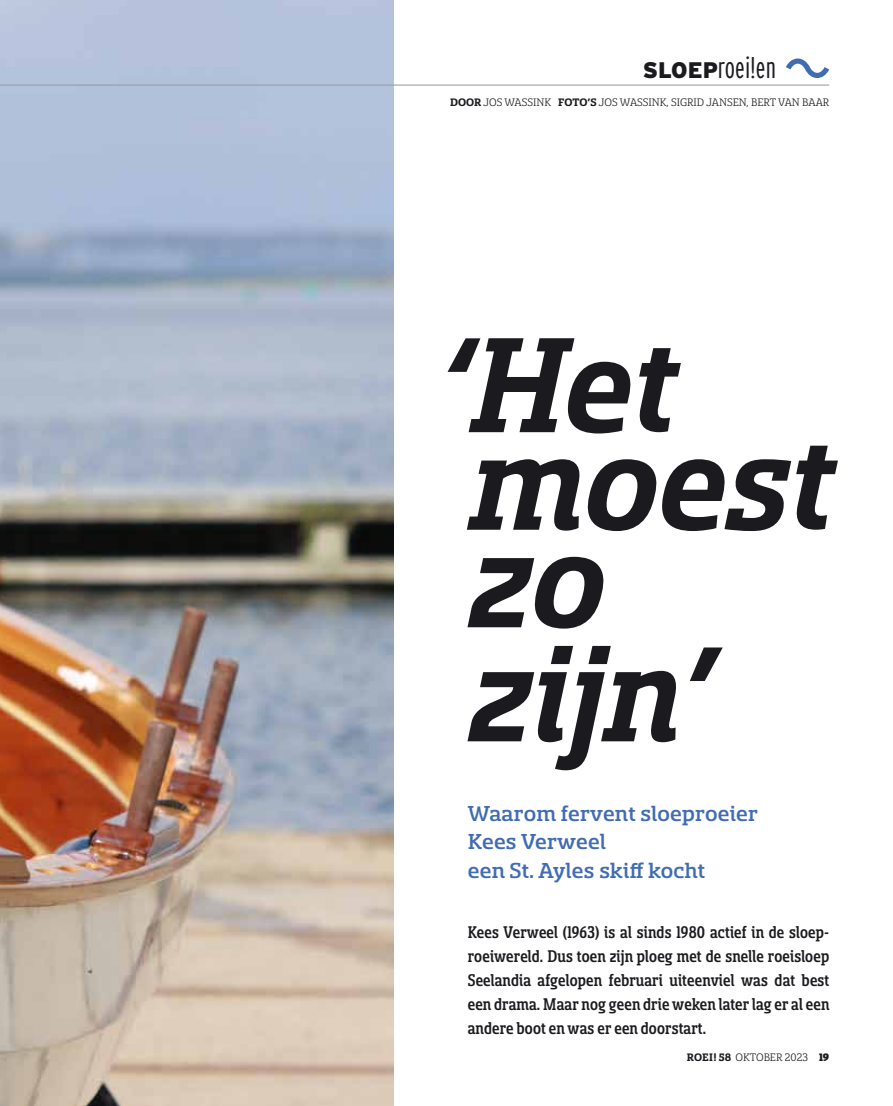
<style>
.page{position:relative;width:893px;height:1106px;background:#fff}
.page>*{position:absolute;margin:0;border:0;box-sizing:border-box;transform-origin:0 0}
.t1{font:150px/114px "Sancoale Slab Norm Bold Ital";color:#1b1b1f}
.t2{font:300 30px "Interstate Compressed";color:#1b1b1f}
.t3{font:500 24px/28.5px "Sancoale Slab Norm";letter-spacing:.01em;color:#416cb3}
.t4{font:500 18.75px/24px "Sancoale Slab Cond";letter-spacing:.01em;color:#1b1b1f;text-align:justify}
.t5{font:12px "Sancoale Slab Norm";color:#1b1b1f}
.s1{font-family:"Interstate";font-weight:900;font-size:22.5px}
.s2{font-weight:700}
.s3{font-weight:900}
</style>
<div class="page">
<img style="left:0;top:0;width:393px;height:1106px">
<svg style="left:786px;top:59px;width:43px;height:19px"></svg>
<hr style="left:0;top:85px;width:829px;height:1px;background:#98989c">
<h2 class="t2" style="left:643px;top:51px;width:135px"><span class="s1">SLOEP</span>roei!en</h2>
<p class="t5" style="left:450px;top:96px;width:381px"><span class="s2">DOOR</span> JOS WASSINK <span class="s2">FOTO’S</span> JOS WASSINK, SIGRID JANSEN, BERT VAN BAAR</p>
<h1 class="t1" style="left:436px;top:330px;width:239px">‘Het</h1>
<h1 class="t1" style="left:468px;top:428px;width:365px">moest</h1>
<h1 class="t1" style="left:468px;top:525px;width:243px">zo zijn’</h1>
<p class="t3" style="left:468px;top:799px;width:292px">Waarom fervent sloeproeier<br>Kees Verweel<br>een St. Ayles skiff kocht</p>
<p class="t4" style="left:468px;top:920px;width:363px">Kees Verweel (1963) is al sinds 1980 actief in de sloep&shy;roeiwereld. Dus toen zijn ploeg met de snelle roeisloep Seelandia afgelopen februari uiteenviel was dat best een drama. Maar nog geen drie weken later lag er al een andere boot en was er een doorstart.</p>
<p class="t5" style="left:687px;top:1051px;width:144px"><span class="s2">ROEI! 58</span> OKTOBER 2023 <span class="s3">19</span></p>
</div>
